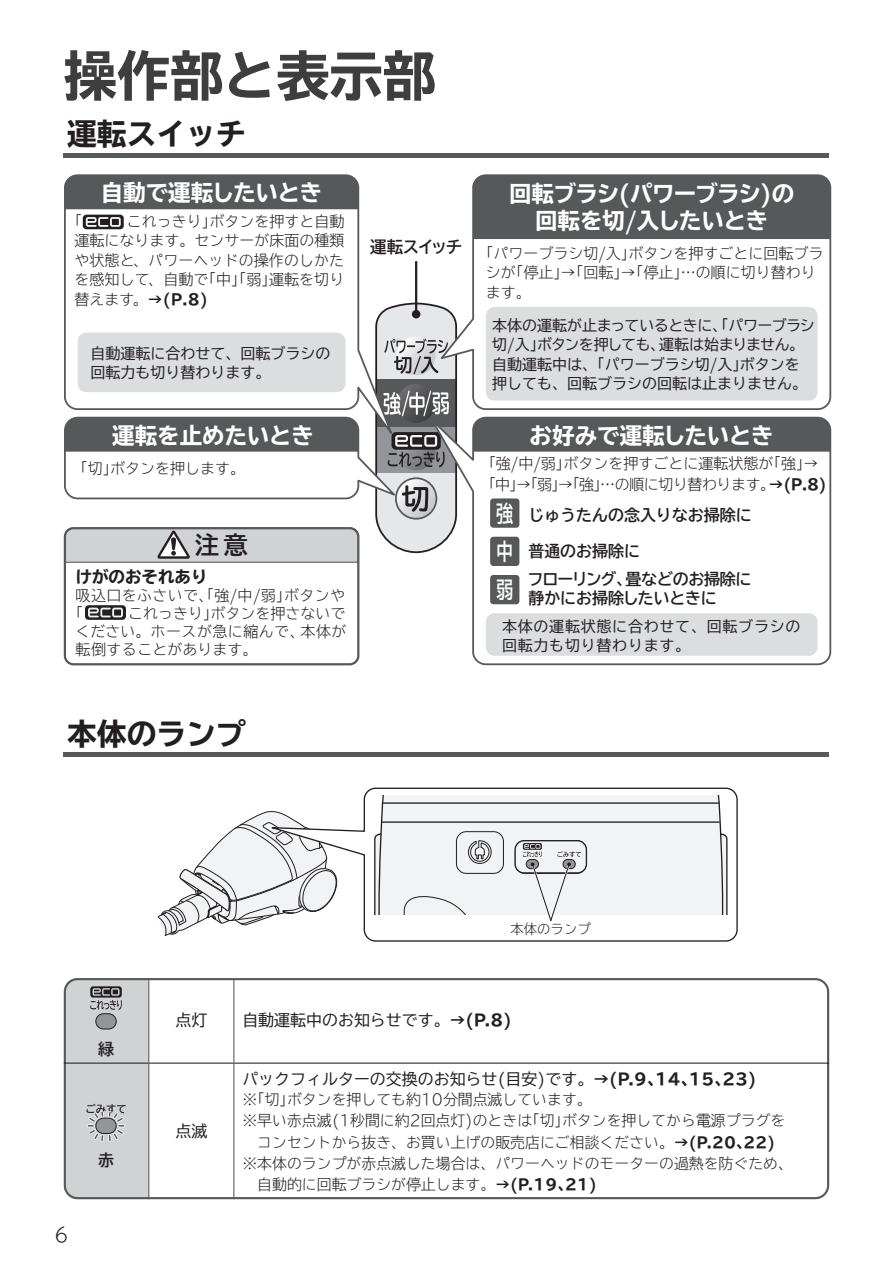
<style>
.page{position:relative;width:893px;height:1263px;background:#fff}
.page>*{position:absolute;margin:0;border:0;box-sizing:border-box;transform-origin:0 0}
.t1{font:700 expanded 53.1px "TBUD Go Std";color:#3e3e3f}
.t2{font:700 expanded 29.7px "TBUD Go Std";color:#231f20}
.t3{font:24.3px "TBUD Go Std Bold 90 pv RKSJ H";color:#231f20}
.t4{font:22.8px/38.2px "TBUD Go Std Bold 90 pv RKSJ H";color:#fff;text-align:justify;scale:.75 1}
.t5{font:22.5px/27.6px "TBUD Go Std Ex Bold 90 pv RKSJ H";letter-spacing:-.01em;color:#fff;text-align:center}
.t6{font:300 19.2px "TBUDR Go Std Super";color:#231f20}
.t7{font:16.5px "TBUD Go Std Ex Bold 90 pv RKSJ H";color:#231f20}
.t8{font:16.5px "TBUD Go Std Bold 90 pv RKSJ H";letter-spacing:-.09em;color:#231f20}
.t9{font:15.9px "TBUD Go Std";color:#231f20}
.t10{font:15.9px/19.5px "TBUD Go Std Bold 90 pv RKSJ H";color:#231f20}
.t11{font:700 15.9px "TBUD Go Std";color:#231f20}
.t12{font:15px/19.5px "TBUD Go Std Super Light 90 pv RKSJ H";color:#231f20}
.t13{font:15px/19.5px "TBUD Go Std Regular 90 pv RKSJ H";color:#231f20}
.t14{font:15px/19.5px "TBUD Go Std Regular 90 pv RKSJ H";letter-spacing:.05em;color:#231f20}
.t15{font:15px "TBUD Go Std Ex Bold 90 pv RKSJ H";color:#231f20}
.t16{font:300 14.85px "TBUD Go Std Super";color:#231f20}
.t17{font:13.35px "TBUD Go Std Super Light 90 pv RKSJ H";color:#231f20}
.s1{font-family:"TBUD Go Std Super Light 90 pv RKSJ H"}
.s2{font-family:"TBUD Go Std Ex Bold 90 pv RKSJ H"}
.s3{font-weight:700;font-stretch:expanded}
.s4{font-family:"TBUD Go Std";font-weight:700;font-stretch:expanded}
</style>
<div class="page">
<hr style="left:64px;top:153px;width:765px;height:4px;background:#57585a">
<hr style="left:415px;top:261px;width:2px;height:53px;background:#231f20">
<svg style="left:458px;top:174px;width:373px;height:236px"></svg>
<svg style="left:85px;top:605px;width:41px;height:15px"></svg>
<svg style="left:88px;top:608px;width:35px;height:9px"></svg>
<div style="left:64px;top:527px;width:295px;height:138px;border:2px solid #57585a;border-radius:9px"></div>
<svg style="left:64px;top:302px;width:394px;height:261px"></svg>
<div style="left:486px;top:307px;width:332px;height:94px;background:#dcdddf;border-radius:9px"></div>
<div style="left:473px;top:175px;width:357px;height:64px;background:#57585a"></div>
<svg style="left:424px;top:410px;width:407px;height:255px"></svg>
<div style="left:473px;top:418px;width:357px;height:34px;background:#57585a"></div>
<div style="left:490px;top:498px;width:29px;height:30px;background:#57585a;border-radius:3px"></div>
<div style="left:490px;top:537px;width:29px;height:29px;background:#57585a;border-radius:3px"></div>
<div style="left:490px;top:575px;width:29px;height:29px;background:#57585a;border-radius:3px"></div>
<div style="left:486px;top:613px;width:332px;height:43px;background:#dcdddf;border-radius:9px"></div>
<svg style="left:64px;top:174px;width:334px;height:272px"></svg>
<div style="left:65px;top:175px;width:293px;height:34px;background:#57585a"></div>
<div style="left:78px;top:333px;width:268px;height:59px;background:#dcdddf;border-radius:9px"></div>
<div style="left:83px;top:215px;width:41px;height:14px;background:#231f20;border-radius:4px"></div>
<svg style="left:86px;top:217px;width:35px;height:10px"></svg>
<hr style="left:64px;top:753px;width:765px;height:4px;background:#57585a">
<svg style="left:157px;top:813px;width:105px;height:123px"></svg>
<svg style="left:262px;top:788px;width:476px;height:154px"></svg>
<svg style="left:373px;top:796px;width:355px;height:127px"></svg>
<div style="left:64px;top:978px;width:765px;height:221px;border:2px solid #57585a;border-radius:13px"></div>
<hr style="left:233px;top:978px;width:1px;height:84px;background:#57585a">
<hr style="left:149px;top:1062px;width:85px;height:2px;background:#231f20">
<hr style="left:234px;top:1062px;width:595px;height:2px;background:#231f20">
<hr style="left:233px;top:1064px;width:1px;height:135px;background:#57585a">
<svg style="left:64px;top:978px;width:85px;height:221px;background:#c3c4c6"></svg>
<h1 class="t1" style="left:64px;top:46px;width:374px">操作部と表示部</h1>
<h2 class="t2" style="left:67px;top:118px;width:180px">運転スイッチ</h2>
<h3 class="t5" style="left:101px;top:180px;width:223px">自動で運転したいとき</h3>
<p class="t12" style="left:74px;top:211px;width:271px;text-align:justify">｢　　　これっきり｣ボタンを押すと自動運転になります。センサーが床面の種類や状態と、パワーヘッドの操作のしかたを感知して、自動で｢中｣｢弱｣運転を切り</p>
<p class="t15" style="left:74px;top:291px;width:135px"><span class="s1">替えます。</span>→(P.8)</p>
<p class="t13" style="left:90px;top:343px;width:242px">自動運転に合わせて、回転ブラシの回転力も切り替わります。</p>
<h3 class="t5" style="left:112px;top:422px;width:203px">運転を止めたいとき</h3>
<p class="t12" style="left:80px;top:458px;width:166px">｢切｣ボタンを押します。</p>
<h3 class="t3" style="left:195px;top:525px;width:54px">注意</h3>
<p class="t7" style="left:76px;top:567px;width:133px">けがのおそれあり</p>
<p class="t12" style="left:76px;top:585px;width:272px;line-height:18px;text-align:justify">吸込口をふさいで､｢強/中/弱｣ボタンや｢　　　これっきり｣ボタンを押さないでください。ホースが急に縮んで、本体が転倒することがあります。</p>
<h3 class="t5" style="left:509px;top:180px;width:287px">回転ブラシ(パワーブラシ)の回転を切/入したいとき</h3>
<p class="t8" style="left:370px;top:233px;width:94px">運転スイッチ</p>
<p class="t12" style="left:486px;top:243px;width:339px">｢パワーブラシ切/入｣ボタンを押すごとに回転ブラシが｢停止｣→｢回転｣→｢停止｣…の順に切り替わります。</p>
<p class="t13" style="left:492px;top:315px;width:324px">本体の運転が止まっているときに、｢パワーブラシ切/入｣ボタンを押しても、運転は始まりません。自動運転中は、｢パワーブラシ切/入｣ボタンを押しても、回転ブラシの回転は止まりません。</p>
<h3 class="t5" style="left:530px;top:422px;width:246px">お好みで運転したいとき</h3>
<p class="t12" style="left:488px;top:452px;width:339px;line-height:21px">｢強/中/弱｣ボタンを押すごとに運転状態が｢強｣→｢中｣→｢弱｣→｢強｣…の順に切り替わります。<span class="s2">→(P.8)</span></p>
<h3 class="t4" style="left:496px;top:494px;width:24px">強中弱</h3>
<p class="t14" style="left:502px;top:616px;width:300px">本体の運転状態に合わせて、回転ブラシの回転力も切り替わります。</p>
<p class="t10" style="left:528px;top:505px;width:225px">じゅうたんの念入りなお掃除に</p>
<p class="t10" style="left:528px;top:542px;width:113px">普通のお掃除に</p>
<p class="t10" style="left:527px;top:569px;width:225px">フローリング、畳などのお掃除に静かにお掃除したいときに</p>
<h2 class="t2" style="left:67px;top:717px;width:180px">本体のランプ</h2>
<p class="t17" style="left:511px;top:918px;width:82px">本体のランプ</p>
<p class="t11" style="left:98px;top:1035px;width:17px">緑</p>
<p class="t6" style="left:55px;top:1218px;width:16px">6</p>
<p class="t11" style="left:98px;top:1147px;width:17px">赤</p>
<p class="t9" style="left:175px;top:1007px;width:33px">点灯</p>
<p class="t9" style="left:242px;top:1007px;width:271px">自動運転中のお知らせです。<span class="s3">→(P.8)</span></p>
<p class="t9" style="left:175px;top:1118px;width:33px">点滅</p>
<p class="t9" style="left:242px;top:1066px;width:515px">パックフィルターの交換のお知らせ(目安)です。<span class="s3">→(P.9､14､15､23)</span></p>
<p class="t16" style="left:242px;top:1087px;width:351px">※｢切｣ボタンを押しても約10分間点滅しています。</p>
<p class="t16" style="left:242px;top:1108px;width:544px">※早い赤点滅(1秒間に約2回点灯)のときは｢切｣ボタンを押してから電源プラグを</p>
<p class="t16" style="left:257px;top:1130px;width:519px">コンセントから抜き、お買い上げの販売店にご相談ください。<span class="s4">→(P.20､22)</span></p>
<p class="t16" style="left:242px;top:1151px;width:552px">※本体のランプが赤点滅した場合は、パワーヘッドのモーターの過熱を防ぐため、</p>
<p class="t16" style="left:257px;top:1172px;width:341px">自動的に回転ブラシが停止します。<span class="s4">→(P.19､21)</span></p>
</div>
